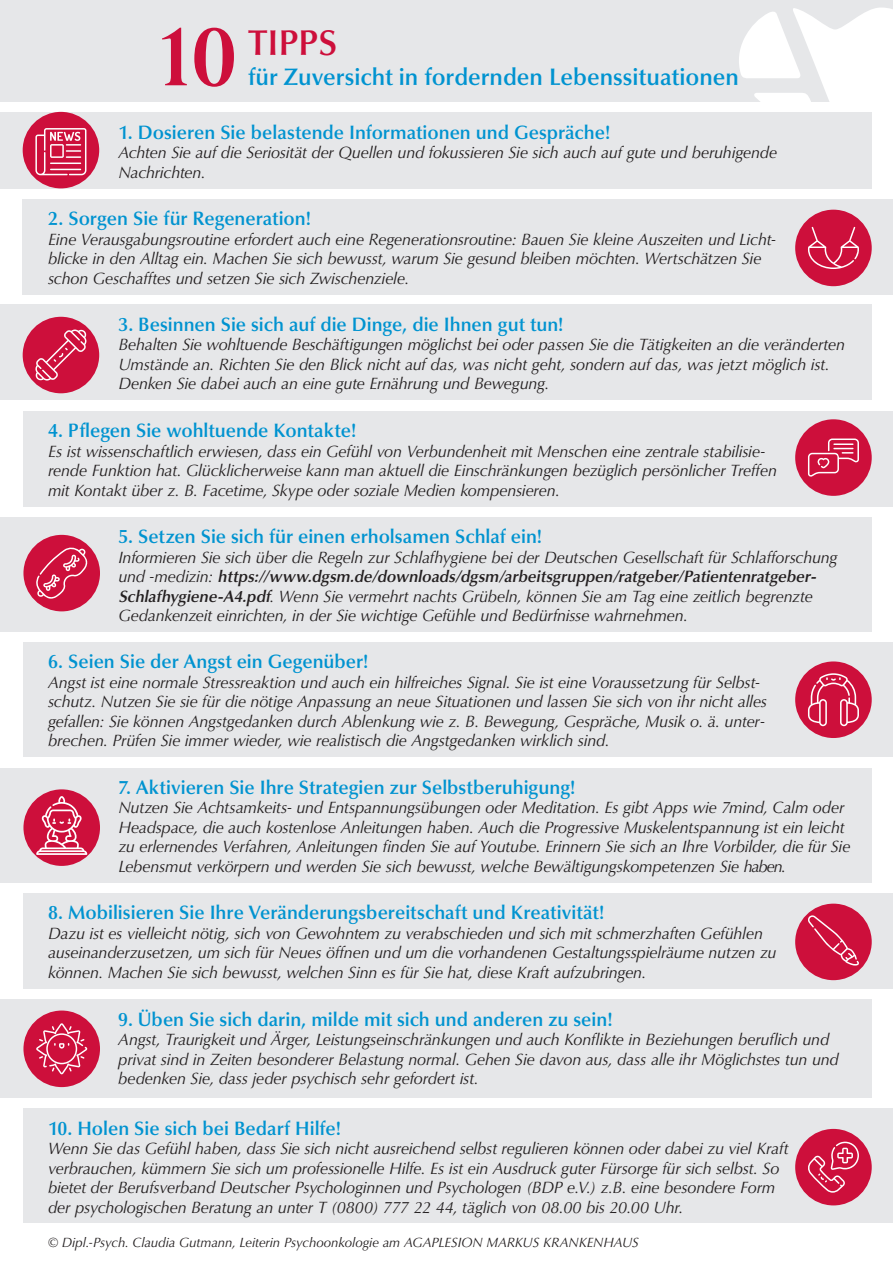
<style>
.page{position:relative;width:893px;height:1263px;background:#fff}
.page>*{position:absolute;margin:0;border:0;box-sizing:border-box;transform-origin:0 0}
.t1{font:700 96px "Perpetua";color:#cd0f3b}
.t2{font:600 36px "Optima LT Pro";letter-spacing:-.005em;color:#cd0f3b}
.t3{font:600 24px "Optima LT Pro";color:#0093d0}
.t4{font:600 19.5px "Optima LT Pro";color:#0093d0}
.t5{font:italic 16.5px/19.5px "Optima LT Pro";letter-spacing:-.015em;color:#231f20}
.t6{font:italic 13.5px "Optima LT Pro";letter-spacing:-.005em;color:#231f20}
.s1{font-weight:600}
</style>
<div class="page">
<div style="left:0;top:0;width:893px;height:102px;background:#e6e7e9"></div>
<div style="left:0;top:112px;width:872px;height:76px;background:#e6e7e9"></div>
<div style="left:0;top:305px;width:872px;height:95px;background:#e6e7e9"></div>
<div style="left:23px;top:199px;width:870px;height:95px;background:#e6e7e9"></div>
<div style="left:23px;top:411px;width:870px;height:95px;background:#e6e7e9"></div>
<div style="left:23px;top:642px;width:870px;height:115px;background:#e6e7e9"></div>
<div style="left:0;top:517px;width:872px;height:115px;background:#e6e7e9"></div>
<div style="left:0;top:768px;width:872px;height:114px;background:#e6e7e9"></div>
<div style="left:0;top:1000px;width:872px;height:98px;background:#e6e7e9"></div>
<div style="left:23px;top:112px;width:76px;height:76px;background:#cd0f3b;border-radius:50%"></div>
<div style="left:23px;top:317px;width:76px;height:76px;background:#cd0f3b;border-radius:50%"></div>
<div style="left:23px;top:535px;width:77px;height:76px;background:#cd0f3b;border-radius:50%"></div>
<div style="left:23px;top:789px;width:77px;height:77px;background:#cd0f3b;border-radius:50%"></div>
<div style="left:23px;top:1010px;width:77px;height:77px;background:#cd0f3b;border-radius:50%"></div>
<div style="left:795px;top:419px;width:77px;height:77px;background:#cd0f3b;border-radius:50%"></div>
<div style="left:795px;top:661px;width:77px;height:77px;background:#cd0f3b;border-radius:50%"></div>
<svg style="left:35px;top:128px;width:51px;height:47px"></svg>
<svg style="left:737px;top:8px;width:156px;height:279px"></svg>
<svg style="left:35px;top:329px;width:52px;height:52px"></svg>
<svg style="left:808px;top:438px;width:51px;height:39px"></svg>
<svg style="left:36px;top:547px;width:54px;height:54px"></svg>
<svg style="left:808px;top:673px;width:51px;height:53px"></svg>
<svg style="left:36px;top:796px;width:51px;height:59px"></svg>
<div style="left:23px;top:893px;width:870px;height:95px;background:#e6e7e9"></div>
<div style="left:23px;top:1108px;width:870px;height:115px;background:#e6e7e9"></div>
<div style="left:795px;top:904px;width:77px;height:76px;background:#cd0f3b;border-radius:50%"></div>
<div style="left:795px;top:1129px;width:77px;height:76px;background:#cd0f3b;border-radius:50%"></div>
<svg style="left:808px;top:915px;width:51px;height:50px"></svg>
<svg style="left:36px;top:1023px;width:51px;height:51px"></svg>
<svg style="left:808px;top:1141px;width:51px;height:52px"></svg>
<p class="t1" style="left:154px;top:-3px;width:83px">10</p>
<p class="t2" style="left:248px;top:20px;width:91px">TIPPS</p>
<p class="t3" style="left:248px;top:62px;width:492px">für Zuversicht in fordernden Lebenssituationen</p>
<p class="t4" style="left:118px;top:120px;width:493px">1. Dosieren Sie belastende Informationen und Gespräche!</p>
<p class="t5" style="left:118px;top:143px;width:660px">Achten Sie auf die Seriosität der Quellen und fokussieren Sie sich auch auf gute und beruhigende</p>
<p class="t5" style="left:118px;top:163px;width:89px">Nachrichten.</p>
<p class="t4" style="left:48px;top:206px;width:264px">2. Sorgen Sie für Regeneration!</p>
<p class="t5" style="left:48px;top:229px;width:729px">Eine Verausgabungsroutine erfordert auch eine Regenerationsroutine: Bauen Sie kleine Auszeiten und Licht&shy;blicke in den Alltag ein. Machen Sie sich bewusst, warum Sie gesund bleiben möchten. Wertschätzen Sie schon Geschafftes und setzen Sie sich Zwischenziele.</p>
<p class="t4" style="left:118px;top:312px;width:447px">3. Besinnen Sie sich auf die Dinge, die Ihnen gut tun!</p>
<p class="t5" style="left:118px;top:335px;width:728px">Behalten Sie wohltuende Beschäftigungen möglichst bei oder passen Sie die Tätigkeiten an die veränderten<br>Umstände an. Richten Sie den Blick nicht auf das, was nicht geht, sondern auf das, was jetzt möglich ist.<br>Denken Sie dabei auch an eine gute Ernährung und Bewegung.</p>
<p class="t4" style="left:48px;top:418px;width:310px">4. Pflegen Sie wohltuende Kontakte!</p>
<p class="t5" style="left:48px;top:442px;width:730px">Es ist wissenschaftlich erwiesen, dass ein Gefühl von Verbundenheit mit Menschen eine zentrale stabilisie&shy;rende Funktion hat. Glücklicherweise kann man aktuell die Einschränkungen bezüglich persönlicher Treffen mit Kontakt über z. B. Facetime, Skype oder soziale Medien kompensieren.</p>
<p class="t4" style="left:118px;top:524px;width:425px">5. Setzen Sie sich für einen erholsamen Schlaf ein!</p>
<p class="t5" style="left:118px;top:547px;width:721px">Informieren Sie sich über die Regeln zur Schlafhygiene bei der Deutschen Gesellschaft für Schlafforschung u n d - m e diz i n : <span class="s1">https://www.dgsm.de/downloads/dgsm/arbeitsgruppen/ratgeber/Patientenratgeber-Schlafhygiene-A4.pdf</span>. Wenn Sie vermehrt nachts Grübeln, können Sie am Tag eine zeitlich begrenzte Gedankenzeit einrichten, in der Sie wichtige Gefühle und Bedürfnisse wahrnehmen.</p>
<p class="t4" style="left:48px;top:649px;width:322px">6. Seien Sie der Angst ein Gegenüber!</p>
<p class="t5" style="left:48px;top:673px;width:721px">Angst ist eine normale Stressreaktion und auch ein hilfreiches Signal. Sie ist eine Voraussetzung für Selbst&shy;schutz. Nutzen Sie sie für die nötige Anpassung an neue Situationen und lassen Sie sich von ihr nicht alles gefallen: Sie können Angstgedanken durch Ablenkung wie z. B. Bewegung, Gespräche, Musik o. ä. unter-</p>
<p class="t5" style="left:48px;top:731px;width:563px">brechen. Prüfen Sie immer wieder, wie realistisch die Angstgedanken wirklich sind.</p>
<p class="t4" style="left:118px;top:775px;width:459px">7. Aktivieren Sie Ihre Strategien zur Selbstberuhigung!</p>
<p class="t5" style="left:118px;top:798px;width:734px">Nutzen Sie Achtsamkeits- und Entspannungsübungen oder Meditation. Es gibt Apps wie 7mind, Calm oder Headspace, die auch kostenlose Anleitungen haben. Auch die Progressive Muskelentspannung ist ein leicht zu erlernendes Verfahren, Anleitungen finden Sie auf Youtube. Erinnern Sie sich an Ihre Vorbilder, die für Sie Lebensmut verkörpern und werden Sie sich bewusst, welche Bewältigungskompetenzen Sie haben.</p>
<p class="t4" style="left:48px;top:900px;width:558px">8. Mobilisieren Sie Ihre Veränderungsbereitschaft und Kreativität!</p>
<p class="t5" style="left:48px;top:923px;width:730px">Dazu ist es vielleicht nötig, sich von Gewohntem zu verabschieden und sich mit schmerzhaften Gefühlen auseinanderzusetzen, um sich für Neues öffnen und um die vorhandenen Gestaltungsspielräume nutzen zu können. Machen Sie sich bewusst, welchen Sinn es für Sie hat, diese Kraft aufzubringen.</p>
<p class="t4" style="left:118px;top:1007px;width:496px">9. Üben Sie sich darin, milde mit sich und anderen zu sein!</p>
<p class="t5" style="left:118px;top:1030px;width:712px">Angst, Traurigkeit und Ärger, Leistungseinschränkungen und auch Konflikte in Beziehungen beruflich und</p>
<p class="t5" style="left:118px;top:1049px;width:722px">privat sind in Zeiten besonderer Belastung normal. Gehen Sie davon aus, dass alle ihr Möglichstes tun und</p>
<p class="t5" style="left:118px;top:1069px;width:362px">bedenken Sie, dass jeder psychisch sehr gefordert ist.</p>
<p class="t4" style="left:48px;top:1115px;width:294px">10. Holen Sie sich bei Bedarf Hilfe!</p>
<p class="t5" style="left:48px;top:1139px;width:742px">Wenn Sie das Gefühl haben, dass Sie sich nicht ausreichend selbst regulieren können oder dabei zu viel Kraft verbrauchen, kümmern Sie sich um professionelle Hilfe. Es ist ein Ausdruck guter Fürsorge für sich selbst. So bietet der Berufsverband Deutscher Psychologinnen und Psychologen (BDP e.V.) z.B. eine besondere Form der psychologischen Beratung an unter T (0800) 777 22 44, täglich von 08.00 bis 20.00 Uhr.</p>
<p class="t6" style="left:48px;top:1234px;width:592px">© Dipl.-Psych. Claudia Gutmann, Leiterin Psychoonkologie am AGAPLESION MARKUS KRANKENHAUS</p>
</div>
